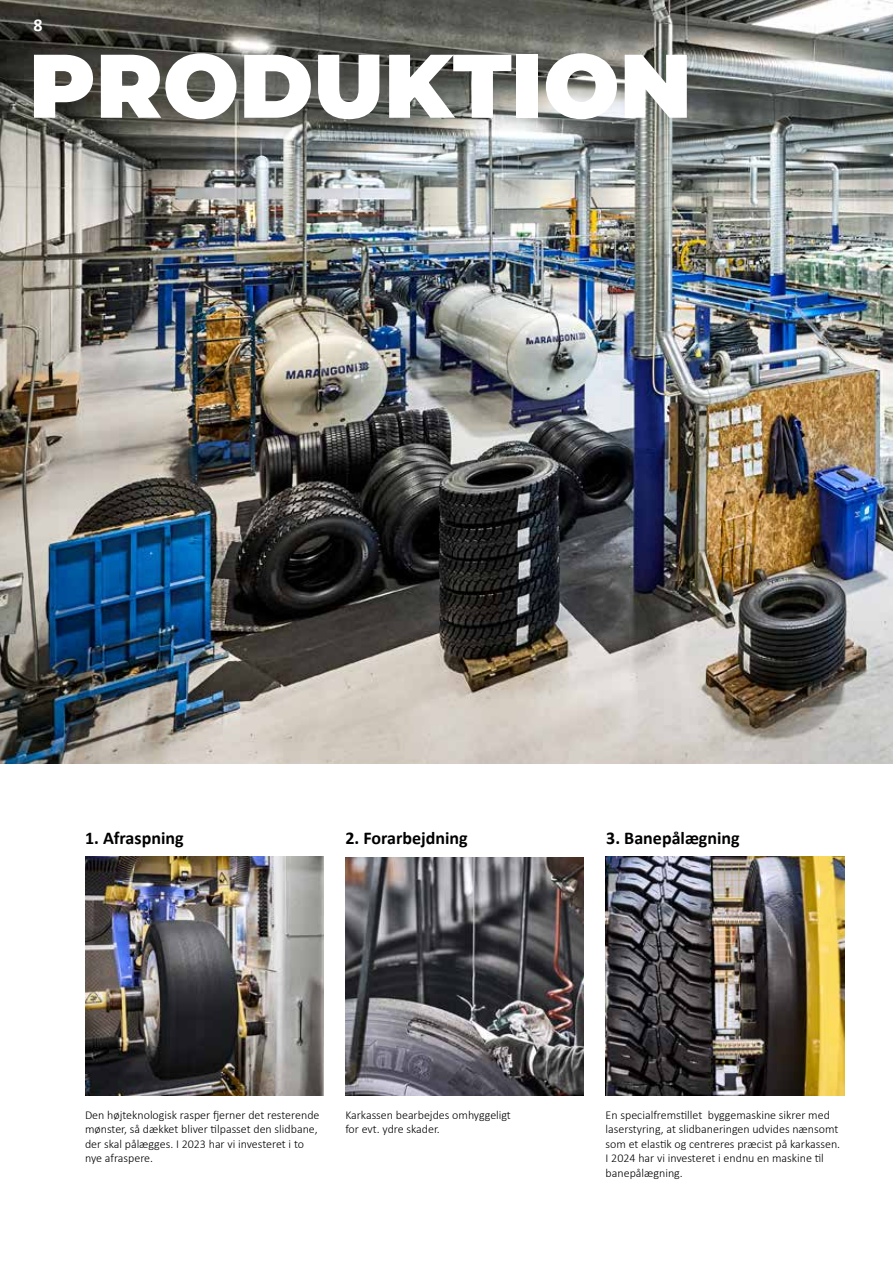
<style>
.page{position:relative;width:893px;height:1263px;background:#fff}
.page>*{position:absolute;margin:0;border:0;box-sizing:border-box;transform-origin:0 0}
.t1{font:100 90px "Montserrat";color:#fff}
.t2{font:700 18px "Calibri";color:#000}
.t3{font:700 18px "Calibri";color:#fff}
.t4{font:300 12px/14.4px "Calibri";color:#000}
</style>
<div class="page">
<img style="left:0;top:0;width:893px;height:763px">
<img style="left:85px;top:857px;width:239px;height:238px">
<img style="left:606px;top:857px;width:238px;height:238px">
<img style="left:345px;top:857px;width:239px;height:238px">
<h2 class="t3" style="left:33px;top:12px;width:11px">8</h2>
<h1 class="t1" style="left:29px;top:26px;width:665px">PRODUKTION</h1>
<h2 class="t2" style="left:85px;top:825px;width:100px">1. Afraspning</h2>
<h2 class="t2" style="left:345px;top:825px;width:124px">2. Forarbejdning</h2>
<h2 class="t2" style="left:606px;top:825px;width:135px">3. Banepålægning</h2>
<p class="t4" style="left:85px;top:1108px;width:236px">Den højteknologisk rasper fjerner det resterende mønster, så dækket bliver tilpasset den slidbane, der skal pålægges. I 2023 har vi investeret i to nye afraspere.</p>
<p class="t4" style="left:606px;top:1108px;width:236px">En specialfremstillet byggemaskine sikrer med laserstyring, at -slidbaneringen udvides nænsomt som et elastik og centreres præcist på karkassen.<br>I 2024 har vi investeret i endnu en maskine til banepålægning.</p>
<p class="t4" style="left:345px;top:1108px;width:167px">Karkassen bearbejdes omhyggeligt for evt. ydre skader.</p>
</div>
